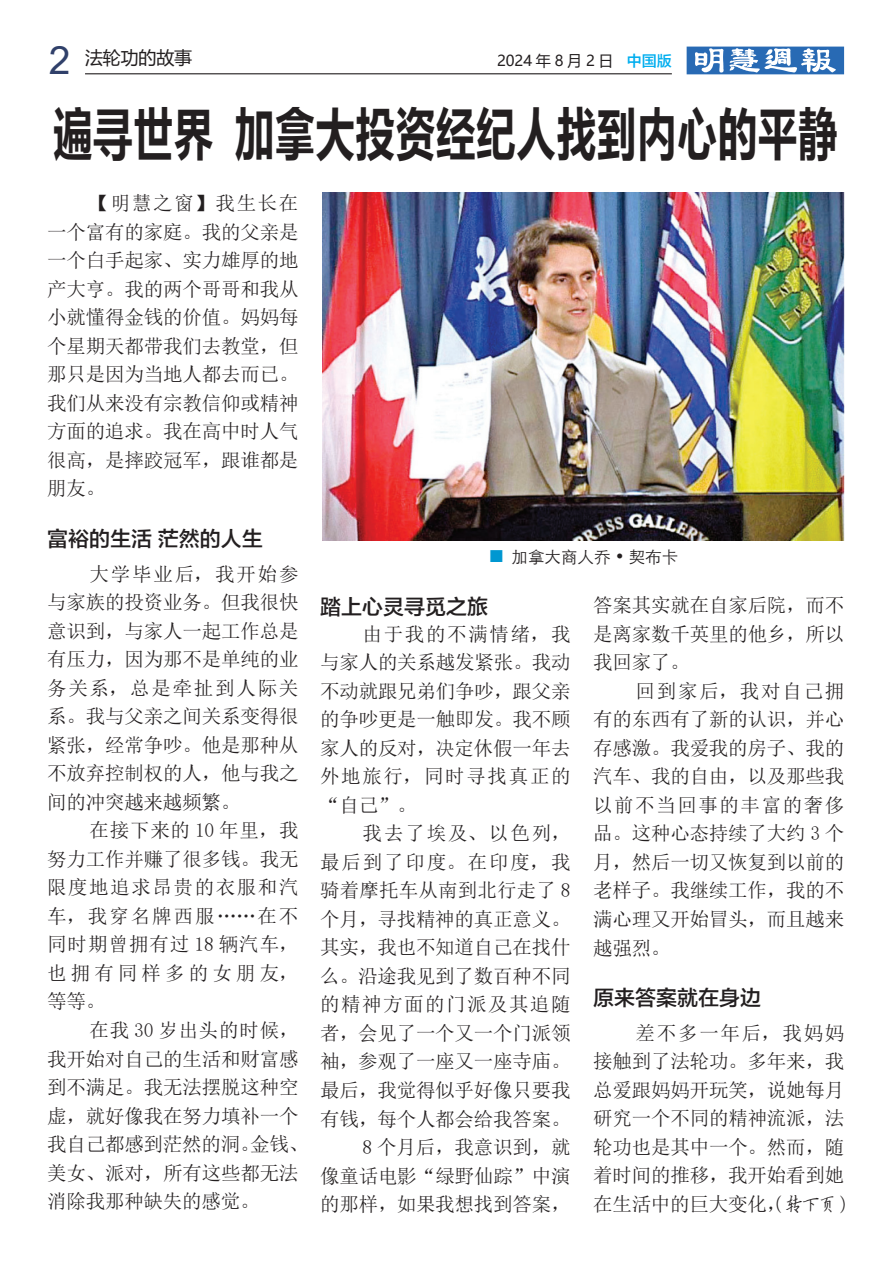
<style>
.page{position:relative;width:893px;height:1263px;background:#fff}
.page>*{position:absolute;margin:0;border:0;box-sizing:border-box;transform-origin:0 0}
.t1{font:59.4px "FZLTCHK GBK1 0";letter-spacing:-.02em;color:#231f20;scale:.69 1}
.t2{font:21px "FZLTZHK GBK1 0";color:#231f20}
.t3{font:19.5px/28.5px "N Sim Sun";letter-spacing:-.01em;color:#231f20;text-align:justify}
.t4{font:18px "Microsoft Ya Hei";letter-spacing:-.01em;color:#231f20}
.t5{font:16.5px "ST Xihei";color:#231f20}
.t6{font:15px "Microsoft Ya Hei";color:#231f20}
.s1{font-family:"Arial";font-size:39px;color:#30406a}
.s2{font-family:"FZLTZHK GBK1 0";color:#00aeef}
.s3{font-family:"FZYBKSJW GB1 0"}
</style>
<div class="page">
<hr style="left:85px;top:73px;width:587px;height:1px;background:#231f20">
<svg style="left:687px;top:47px;width:157px;height:27px"></svg>
<img style="left:322px;top:192px;width:523px;height:349px">
<p class="t4" style="left:49px;top:46px;width:145px"><span class="s1">2</span> 法轮功的故事</p>
<p class="t6" style="left:497px;top:50px;width:176px">2024 年 8 月 2 日 <span class="s2">中国版</span></p>
<h1 class="t1" style="left:52px;top:102px;width:1141px">遍寻世界 加拿大投资经纪人找到内心的平静</h1>
<p class="t3" style="left:47px;top:189px;width:253px;text-indent:43px">【明慧之窗】我生长在一个富有的家庭。我的父亲是一个白手起家、实力雄厚的地产大亨。我的两个哥哥和我从小就懂得金钱的价值。妈妈每个星期天都带我们去教堂，但那只是因为当地人都去而已。我们从来没有宗教信仰或精神方面的追求。我在高中时人气很高，是摔跤冠军，跟谁都是朋友。</p>
<p class="t2" style="left:47px;top:527px;width:217px">富裕的生活 茫然的人生</p>
<p class="t3" style="left:47px;top:559px;width:253px;text-indent:43px">大学毕业后，我开始参与家族的投资业务。但我很快意识到，与家人一起工作总是有压力，因为那不是单纯的业务关系，总是牵扯到人际关系。我与父亲之间关系变得很紧张，经常争吵。他是那种从不放弃控制权的人，他与我之间的冲突越来越频繁。</p>
<p class="t3" style="left:47px;top:816px;width:253px;text-indent:43px">在接下来的 10 年里，我努力工作并赚了很多钱。我无限度地追求昂贵的衣服和汽车，我穿名牌西服……在不同时期曾拥有过 18 辆汽车，也拥有同样多的女朋友，等等。</p>
<p class="t3" style="left:47px;top:1016px;width:263px;text-align:left;text-indent:43px">在我 30 岁出头的时候，我开始对自己的生活和财富感到不满足。我无法摆脱这种空虚，就好像我在努力填补一个我自己都感到茫然的洞。金钱、美女、派对，所有这些都无法消除我那种缺失的感觉。</p>
<p class="t5" style="left:512px;top:544px;width:168px">加拿大商人乔 • 契布卡</p>
<p class="t2" style="left:320px;top:595px;width:169px">踏上心灵寻觅之旅</p>
<p class="t3" style="left:320px;top:619px;width:252px;text-indent:43px">由于我的不满情绪，我与家人的关系越发紧张。我动不动就跟兄弟们争吵，跟父亲的争吵更是一触即发。我不顾家人的反对，决定休假一年去外地旅行，同时寻找真正的“自己”。</p>
<p class="t3" style="left:320px;top:819px;width:252px;text-align:right">我去了埃及、以色列，<br>最后到了印度。在印度，我骑着摩托车从南到北行走了 8个月，寻找精神的真正意义。其实，我也不知道自己在找什么。沿途我见到了数百种不同的精神方面的门派及其追随者，会见了一个又一个门派领袖，参观了一座又一座寺庙。最后，我觉得似乎好像只要我有钱，每个人都会给我答案。<br>8 个月后，我意识到，就<br>像童话电影“绿野仙踪”中演的那样，如果我想找到答案，</p>
<p class="t3" style="left:593px;top:591px;width:253px">答案其实就在自家后院，而不是离家数千英里的他乡，所以我回家了。</p>
<p class="t3" style="left:593px;top:677px;width:253px;text-indent:43px">回到家后，我对自己拥有的东西有了新的认识，并心存感激。我爱我的房子、我的汽车、我的自由，以及那些我以前不当回事的丰富的奢侈品。这种心态持续了大约 3 个月，然后一切又恢复到以前的老样子。我继续工作，我的不满心理又开始冒头，而且越来越强烈。</p>
<p class="t2" style="left:593px;top:986px;width:169px">原来答案就在身边</p>
<p class="t3" style="left:593px;top:1018px;width:261px;text-align:left;text-indent:43px">差不多一年后，我妈妈接触到了法轮功。多年来，我总爱跟妈妈开玩笑，说她每月研究一个不同的精神流派，法轮功也是其中一个。然而，随着时间的推移，我开始看到她在生活中的巨大变化，<span class="s3">（转下页）</span></p>
</div>
